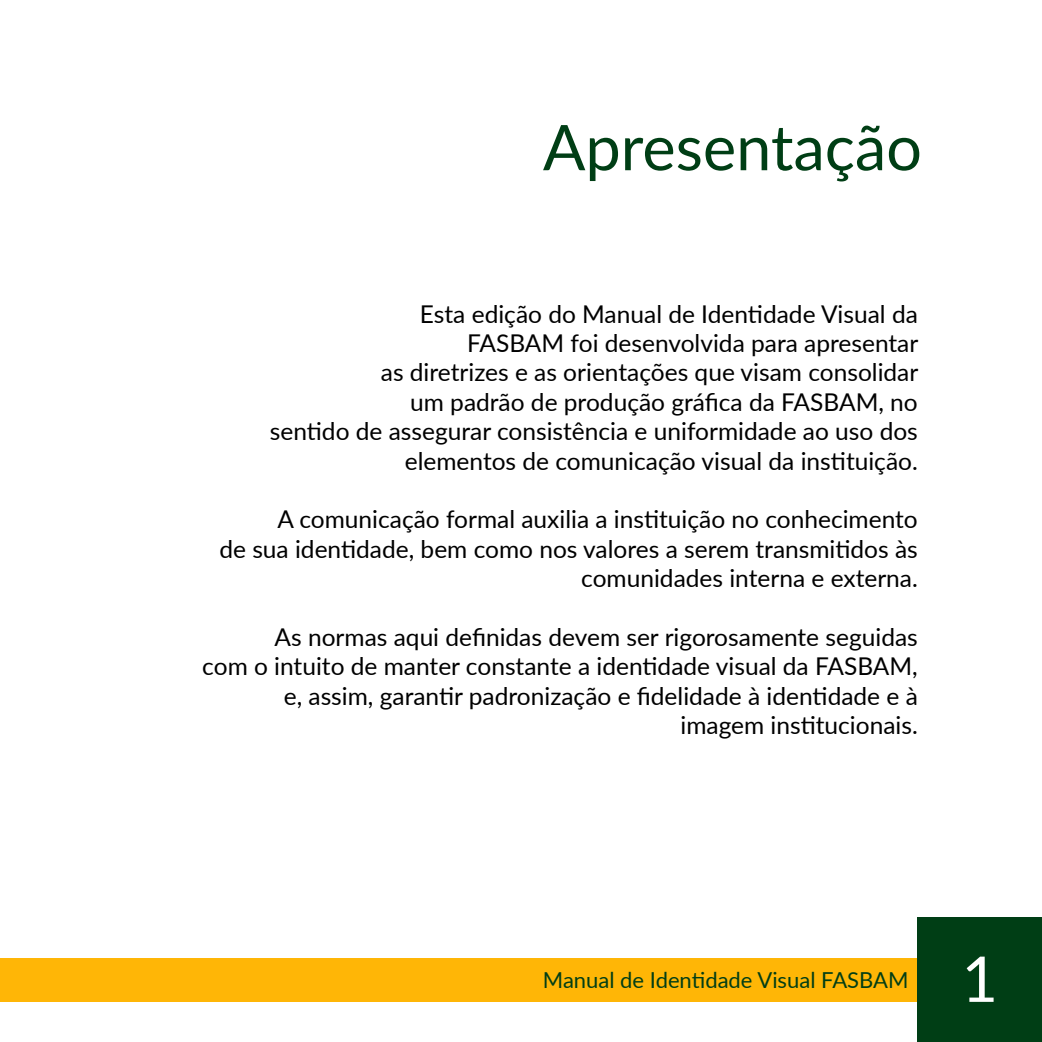
<style>
.page{position:relative;width:1042px;height:1042px;background:#fff}
.page>*{position:absolute;margin:0;border:0;box-sizing:border-box;transform-origin:0 0}
.t1{font:63px "Lato";color:#003e15}
.t2{font:63px "Lato";color:#fff}
.t3{font:24.5px/29.4px "Lato";color:#000;text-align:right}
.t4{font:22.05px "Lato";color:#003e15}
</style>
<div class="page">
<div style="left:0;top:958px;width:918px;height:44px;background:#ffb606"></div>
<div style="left:918px;top:918px;width:124px;height:124px;background:#003e15"></div>
<h1 class="t1" style="left:543px;top:102px;width:380px">Apresentação</h1>
<p class="t3" style="left:270px;top:298px;width:650px">Esta edição do Manual de Identidade Visual da<br>FASBAM foi desenvolvida para apresentar<br>as diretrizes e as orientações que visam consolidar<br>um padrão de produção gráfica da FASBAM, no<br>sentido de assegurar consistência e uniformidade ao uso dos elementos de comunicação visual da instituição.</p>
<p class="t3" style="left:219px;top:504px;width:700px">A comunicação formal auxilia a instituição no conhecimento<br>de sua identidade, bem como nos valores a serem transmitidos às comunidades interna e externa.</p>
<p class="t3" style="left:202px;top:621px;width:717px">As normas aqui definidas devem ser rigorosamente seguidas<br>com o intuito de manter constante a identidade visual da FASBAM, e, assim, garantir padronização e fidelidade à identidade e à imagem institucionais.</p>
<p class="t4" style="left:543px;top:964px;width:367px">Manual de Identidade Visual FASBAM</p>
<h1 class="t2" style="left:961px;top:934px;width:38px">1</h1>
</div>
